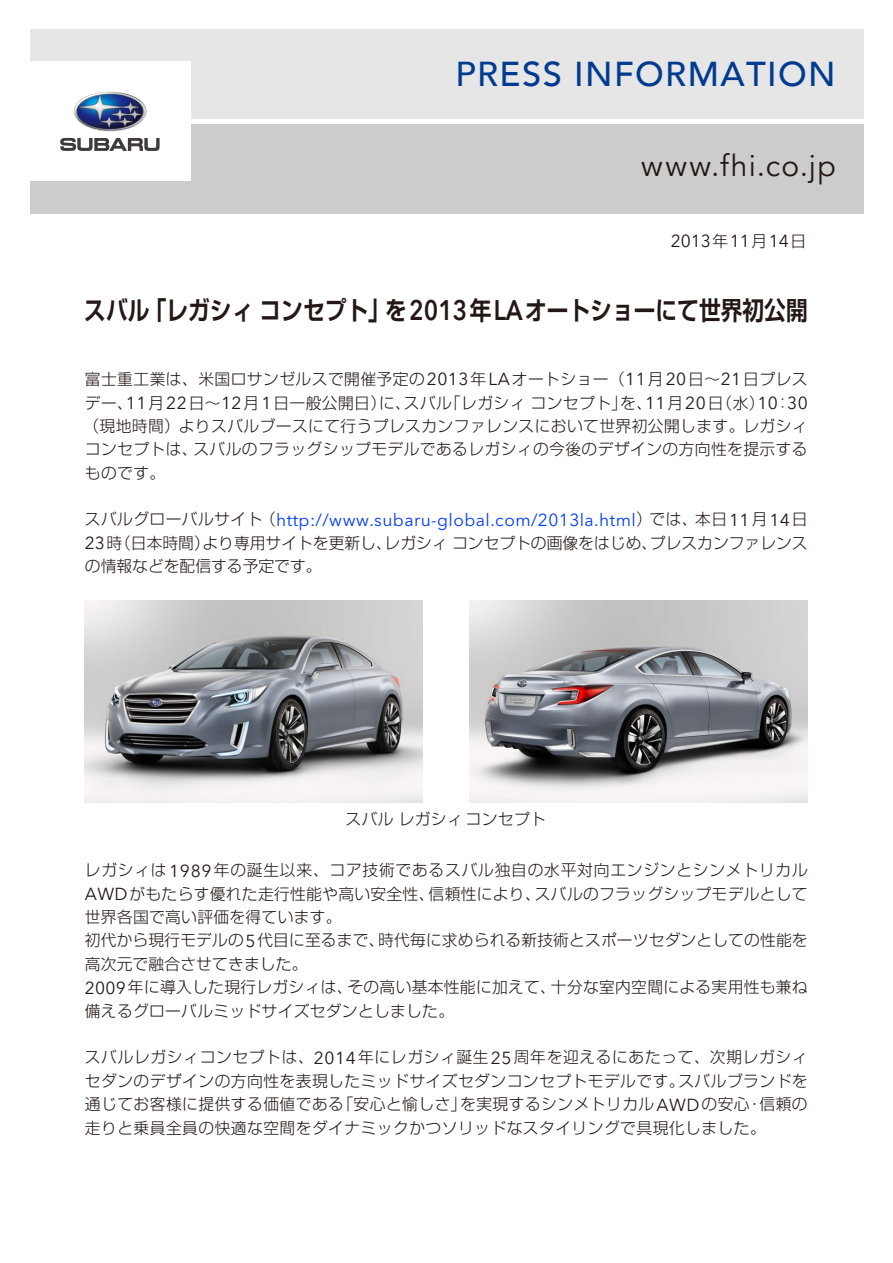
<style>
.page{position:relative;width:893px;height:1263px;background:#fff}
.page>*{position:absolute;margin:0;border:0;box-sizing:border-box;transform-origin:0 0}
.t1{font:500 34.5px "Avenir";letter-spacing:.04em;color:#003b90}
.t2{font:30px "Avenir";letter-spacing:.055em;color:#231815}
.t3{font:700 25.5px "Shin Go Pro De";letter-spacing:.005em;color:#231815;scale:.85 1}
.t4{font:17.4px "Avenir Next LT Pro";letter-spacing:.025em;color:#003cff}
.t5{font:17.4px "Avenir Next LT Pro";color:#231815}
.t6{font:300 15.75px/23.4px "Shin Go Pro";letter-spacing:.02em;color:#231815;text-align:justify}
.t7{font:300 15.75px/23.4px "Shin Go Pro";color:#231815}
.s1{font-family:"Shin Go Pro";font-weight:300;font-size:15.75px}
.s2{font-family:"Avenir Next LT Pro";font-weight:600;font-size:28.05px}
.s3{font-family:"Avenir Next LT Pro";font-weight:400;font-size:17.4px}
.s4{font-family:"Shin Go Pro";font-weight:300;font-size:15.75px;color:#231815}
.s5{color:#231815}
</style>
<div class="page">
<div style="left:30px;top:124px;width:833px;height:89px;background:#ccc"></div>
<div style="left:30px;top:30px;width:833px;height:89px;background:#e6e6e6"></div>
<div style="left:30px;top:62px;width:160px;height:119px;background:#fff"></div>
<img style="left:74px;top:92px;width:72px;height:39px">
<svg style="left:60px;top:138px;width:100px;height:13px"></svg>
<img style="left:469px;top:600px;width:339px;height:203px">
<img style="left:84px;top:600px;width:339px;height:203px">
<p class="t1" style="left:455px;top:44px;width:382px">PRESS INFORMATION</p>
<p class="t2" style="left:641px;top:148px;width:196px">www.fhi.co.jp</p>
<p class="t5" style="left:671px;top:231px;width:137px">2013<span class="s1">年</span>11<span class="s1">月</span>14<span class="s1">日</span></p>
<p class="t3" style="left:84px;top:289px;width:853px">スバル「レガシィコンセプト」を<span class="s2">2013</span>年<span class="s2">LA</span>オートショーにて世界初公開</p>
<p class="t6" style="left:83px;top:366px;width:726px">富士重工業は、米国ロサンゼルスで開催予定の<span class="s3">2013</span>年<span class="s3">LA</span>オートショー（<span class="s3">11</span>月<span class="s3">20</span>日～<span class="s3">21</span>日プレスデー、<span class="s3">11</span>月<span class="s3">22</span>日～<span class="s3">12</span>月<span class="s3">1</span>日一般公開日）に、スバル「レガシィコンセプト」を、<span class="s3">11</span>月<span class="s3">20</span>日（水）<span class="s3">10</span>：<span class="s3">30</span>（現地時間）よりスバルブースにて行うプレスカンファレンスにおいて世界初公開します。レガシィコンセプトは、スバルのフラッグシップモデルであるレガシィの今後のデザインの方向性を提示するものです。</p>
<p class="t4" style="left:85px;top:509px;width:724px"><span class="s4">スバルグローバルサイト（</span>http://www.subaru-global.com/2013la.html<span class="s4">）では、本日</span><span class="s5">11</span><span class="s4">月</span><span class="s5">14</span><span class="s4">日</span></p>
<p class="t7" style="left:85px;top:529px;width:724px"><span class="s3">23</span>時（日本時間）より専用サイトを更新し、レガシィコンセプトの画像をはじめ、プレスカンファレンスの情報などを配信する予定です。</p>
<p class="t6" style="left:345px;top:805px;width:202px">スバルレガシィコンセプト</p>
<p class="t6" style="left:85px;top:857px;width:724px;text-align:left">レガシィは<span class="s3">1989</span>年の誕生以来、コア技術であるスバル独自の水平対向エンジンとシンメトリカル<span class="s3">AWD</span>がもたらす優れた走行性能や高い安全性、信頼性により、スバルのフラッグシップモデルとして世界各国で高い評価を得ています。<br>初代から現行モデルの<span class="s3">5</span>代目に至るまで、時代毎に求められる新技術とスポーツセダンとしての性能を高次元で融合させてきました。<br><span class="s3">2009</span>年に導入した現行レガシィは、その高い基本性能に加えて、十分な室内空間による実用性も兼ね備えるグローバルミッドサイズセダンとしました。</p>
<p class="t6" style="left:85px;top:1044px;width:724px">スバルレガシィコンセプトは、<span class="s3">2014</span>年にレガシィ誕生<span class="s3">25</span>周年を迎えるにあたって、次期レガシィセダンのデザインの方向性を表現したミッドサイズセダンコンセプトモデルです。スバルブランドを通じてお客様に提供する価値である「安心と愉しさ」を実現するシンメトリカル<span class="s3">AWD</span>の安心・信頼の走りと乗員全員の快適な空間をダイナミックかつソリッドなスタイリングで具現化しました。</p>
</div>
